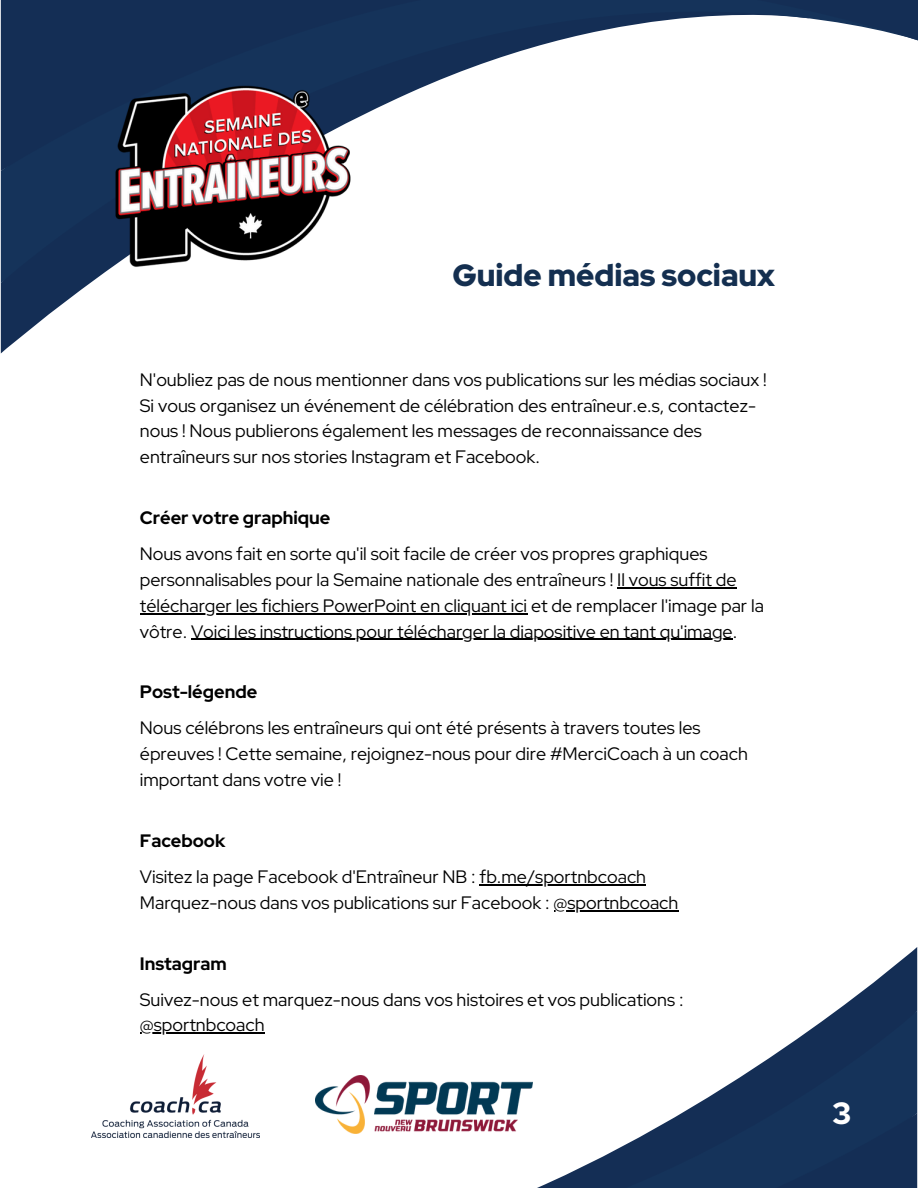
<style>
.page{position:relative;width:918px;height:1188px;background:#fff}
.page>*{position:absolute;margin:0;border:0;box-sizing:border-box;transform-origin:0 0}
.t1{font:900 30.75px "Red Hat Display";color:#142f50}
.t2{font:900 30.75px "Red Hat Display";color:#fff}
.t3{font:18px/25.8px "Red Hat Display";color:#000}
.t4{font:700 18px "Red Hat Display";color:#000}
.s1{font-weight:700}
</style>
<div class="page">
<svg style="left:1px;top:283px;width:89px;height:70px"></svg>
<div style="left:1px;top:171px;width:91px;height:112px;background:#15335a"></div>
<svg style="left:1px;top:0;width:917px;height:171px"></svg>
<img style="left:92px;top:61px;width:280px;height:221px">
<svg style="left:836px;top:947px;width:81px;height:64px"></svg>
<svg style="left:140px;top:1011px;width:777px;height:102px"></svg>
<svg style="left:91px;top:1113px;width:826px;height:75px"></svg>
<img style="left:316px;top:1076px;width:217px;height:57px">
<img style="left:92px;top:1054px;width:167px;height:84px">
<hr style="left:617px;top:587px;width:120px;height:1px;background:#000">
<hr style="left:140px;top:613px;width:387px;height:1px;background:#000">
<hr style="left:191px;top:639px;width:542px;height:1px;background:#000">
<hr style="left:480px;top:884px;width:166px;height:1px;background:#000">
<hr style="left:554px;top:910px;width:124px;height:1px;background:#000">
<hr style="left:140px;top:1033px;width:125px;height:1px;background:#000">
<p class="t1" style="left:452px;top:255px;width:324px">Guide médias sociaux</p>
<p class="t3" style="left:140px;top:366px;width:628px">N'oubliez pas de nous mentionner dans vos publications sur les médias sociaux !<br>Si vous organisez un événement de célébration des entraîneur.e.s, contactez&shy;nous ! Nous publierons également les messages de reconnaissance des entraîneurs sur nos stories Instagram et Facebook.</p>
<p class="t4" style="left:140px;top:506px;width:192px">Créer votre graphique</p>
<p class="t3" style="left:140px;top:541px;width:598px">Nous avons fait en sorte qu'il soit facile de créer vos propres graphiques personnalisables pour la Semaine nationale des entraîneurs ! Il vous suffit de</p>
<p class="t3" style="left:140px;top:593px;width:626px">télécharger les fichiers PowerPoint en cliquant ici et de remplacer l'image par la vôtre. Voici les instructions pour télécharger la diapositive en tant qu'image.</p>
<p class="t3" style="left:140px;top:674px;width:562px;line-height:36px"><span class="s1">Post-légende<br></span>Nous célébrons les entraîneurs qui ont été présents à travers toutes les</p>
<p class="t3" style="left:140px;top:741px;width:610px">épreuves ! Cette semaine, rejoignez-nous pour dire #MerciCoach à un coach important dans votre vie !</p>
<p class="t3" style="left:140px;top:823px;width:508px;line-height:36px"><span class="s1">Facebook<br></span>Visitez la page Facebook d'Entraîneur NB : fb.me/sportnbcoach</p>
<p class="t3" style="left:140px;top:890px;width:540px">Marquez-nous dans vos publications sur Facebook : @sportnbcoach</p>
<p class="t4" style="left:140px;top:951px;width:88px">Instagram</p>
<p class="t3" style="left:140px;top:986px;width:545px">Suivez-nous et marquez-nous dans vos histoires et vos publications :</p>
<p class="t3" style="left:140px;top:1012px;width:126px">@sportnbcoach</p>
<p class="t2" style="left:832px;top:1093px;width:21px">3</p>
</div>
